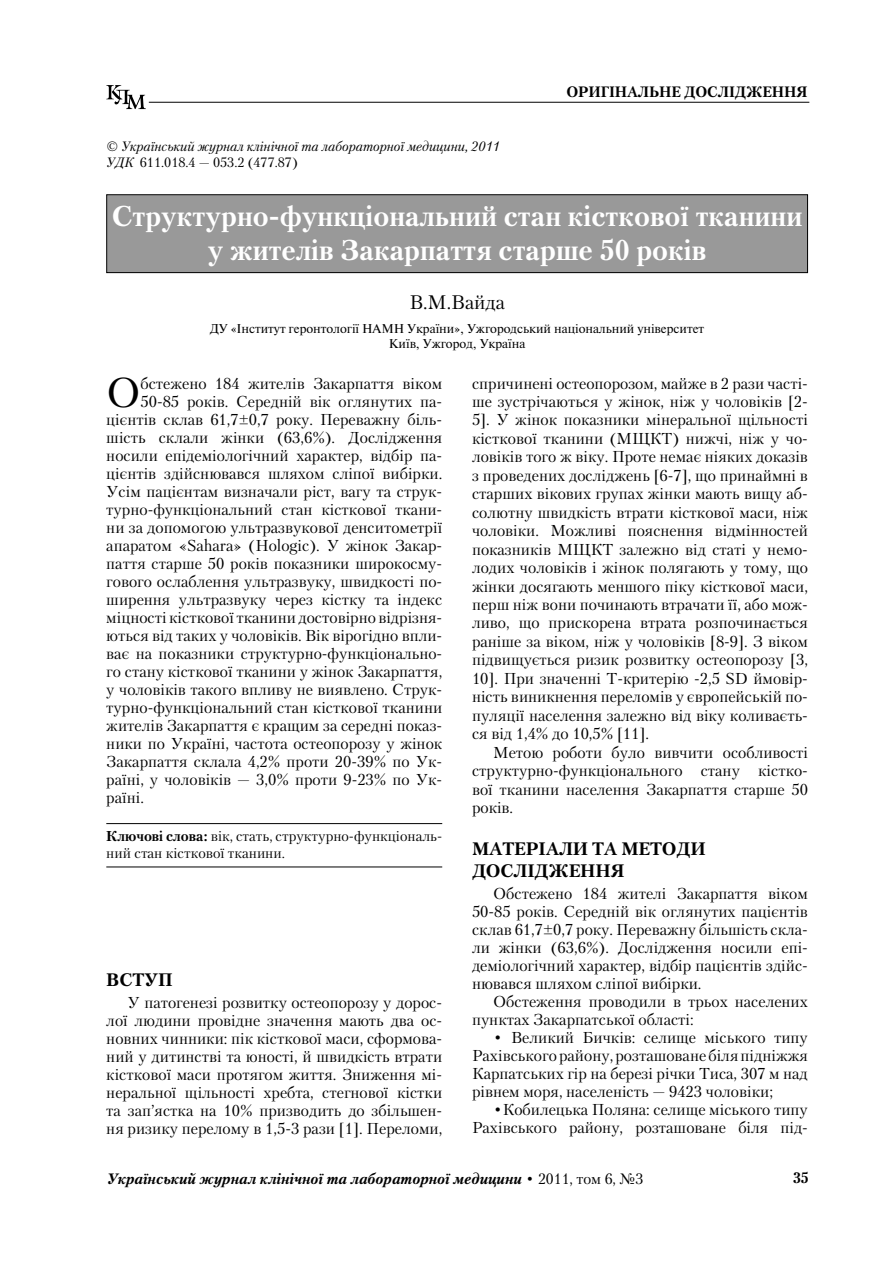
<style>
.page{position:relative;width:893px;height:1263px;background:#fff}
.page>*{position:absolute;margin:0;border:0;box-sizing:border-box;transform-origin:0 0}
.BUKVITSA{font:41.4px "Petersburg C";color:#000}
.ZAGOLOVOK{font:700 28.5px/33.8px "Petersburg C";color:#fff;text-align:center}
.AVTORI{font:19.5px "Petersburg C";color:#000}
.PODZAGOLOV{font:700 18px "Petersburg C";color:#000}
.TXT{font:15.75px/18.5px "Petersburg C";color:#000;text-align:justify}
.BUKVITSA-2{font:15.75px "Petersburg C";color:#000}
.PODZAGOLOV_tab{font:italic 700 15px "Petersburg C";color:#000}
.t1{font:700 15px "Petersburg C";color:#000}
._02_KLUCH{font:14.25px/17.1px "Petersburg C";color:#000}
.UDK_2{font:italic 13.5px "Petersburg C";color:#000}
.UDK_2-2{font:13.5px "Petersburg C";color:#000}
.GOROD{font:12.75px/15.3px "Newton C";color:#000;text-align:center}
.s1{font-style:italic}
.s2{font-weight:700}
.s3{font-weight:400;font-style:normal}
</style>
<div class="page">
<svg style="left:106px;top:85px;width:40px;height:24px"></svg>
<hr style="left:149px;top:102px;width:660px;height:1px;background:#000">
<div style="left:107px;top:195px;width:700px;height:78px;background:#999"></div>
<div style="left:106px;top:194px;width:702px;height:79px;border:1px solid #000"></div>
<hr style="left:106px;top:823px;width:336px;height:1px;background:#000">
<hr style="left:106px;top:866px;width:336px;height:1px;background:#000">
<p class="t1" style="left:566px;top:83px;width:243px">ОРИГIНАЛЬНЕ ДОСЛIДЖЕННЯ</p>
<p class="UDK_2" style="left:106px;top:138px;width:395px">© Український журнал клiнiчної та лабораторної медицини, 2011</p>
<p class="UDK_2-2" style="left:106px;top:154px;width:193px"><span class="s1">УДК</span> 611.018.4 — 053.2 (477.87)</p>
<p class="ZAGOLOVOK" style="left:112px;top:199px;width:692px">Структурно-функцiональний стан кiсткової тканини у жителiв Закарпаття старше 50 рокiв</p>
<p class="AVTORI" style="left:409px;top:290px;width:97px">В.М.Вайда</p>
<p class="GOROD" style="left:210px;top:321px;width:496px">ДУ «Iнститут геронтологiї НАМН України», Ужгородський нацiональний унiверситет<br>Київ, Ужгород, Україна</p>
<p class="BUKVITSA" style="left:106px;top:367px;width:36px">О</p>
<p class="BUKVITSA-2" style="left:140px;top:374px;width:303px">бстежено 184 жителiв Закарпаття вiком</p>
<p class="TXT" style="left:472px;top:374px;width:337px">спричиненi остеопорозом, майже в 2 рази частi&shy;ше зустрiчаються у жiнок, нiж у чоловiкiв [2- 5]. У жiнок показники мiнеральної щiльностi кiсткової тканини (МЩКТ) нижчi, нiж у чо&shy;ловiкiв того ж вiку. Проте немає нiяких доказiв з проведених дослiджень [6-7], що принаймнi в старших вiкових групах жiнки мають вищу аб&shy;солютну швидкiсть втрати кiсткової маси, нiж чоловiки. Можливi пояснення вiдмiнностей показникiв МЩКТ залежно вiд статi у немо&shy;лодих чоловiкiв i жiнок полягають у тому, що жiнки досягають меншого пiку кiсткової маси, перш нiж вони починають втрачати її, або мож&shy;ливо, що прискорена втрата розпочинається ранiше за вiком, нiж у чоловiкiв [8-9]. З вiком пiдвищується ризик розвитку остеопорозу [3, 10]. При значеннi Т-критерiю -2,5 SD ймовiр&shy;нiсть виникнення переломiв у європейськiй по&shy;пуляцiї населення залежно вiд вiку коливаєть&shy;ся вiд 1,4% до 10,5% [11].</p>
<p class="TXT" style="left:472px;top:743px;width:337px;text-indent:21px">Метою роботи було вивчити особливостi структурно-функцiонального стану кiстко&shy;вої тканини населення Закарпаття старше 50 рокiв.</p>
<p class="PODZAGOLOV" style="left:472px;top:839px;width:56px">Матерiали</p>
<p class="PODZAGOLOV" style="left:592px;top:839px;width:85px">та методи</p>
<p class="PODZAGOLOV" style="left:472px;top:860px;width:15px">дослiдження</p>
<p class="TXT" style="left:472px;top:884px;width:337px;line-height:18px;text-indent:21px">Обстежено 184 жителi Закарпаття вiком 50-85 рокiв. Середнiй вiк оглянутих пацiєнтiв склав 61,7±0,7 року. Переважну бiльшiсть скла&shy;ли жiнки (63,6%). Дослiдження носили епi&shy;демiологiчний характер, вiдбiр пацiєнтiв здiйс&shy;нювався шляхом слiпої вибiрки.</p>
<p class="TXT" style="left:472px;top:992px;width:337px;line-height:18px;text-indent:21px">Обстеження проводили в трьох населених пунктах Закарпатської областi:</p>
<p class="TXT" style="left:472px;top:1028px;width:337px;line-height:18px;text-indent:21px">• Великий Бичкiв: селище мiського типу Рахiвського району, розташоване бiля пiднiжжя Карпатських гiр на березi рiчки Тиса, 307 м над рiвнем моря, населенiсть — 9423 чоловiки;</p>
<p class="TXT" style="left:472px;top:1100px;width:337px;line-height:18px;text-align:right">•Кобилецька Поляна: селище мiського типу<br>Рахiвського району, розташоване бiля пiд-</p>
<p class="BUKVITSA-2" style="left:140px;top:392px;width:303px">50-85 рокiв. Середнiй вiк оглянутих па-</p>
<p class="BUKVITSA-2" style="left:106px;top:410px;width:337px">цiєнтiв склав 61,7±0,7 року. Переважну бiль-</p>
<p class="BUKVITSA-2" style="left:106px;top:428px;width:337px">шiсть склали жiнки (63,6%). Дослiдження</p>
<p class="BUKVITSA-2" style="left:106px;top:446px;width:337px">носили епiдемiологiчний характер, вiдбiр па-</p>
<p class="BUKVITSA-2" style="left:106px;top:464px;width:337px">цiєнтiв здiйснювався шляхом слiпої вибiрки.</p>
<p class="BUKVITSA-2" style="left:106px;top:482px;width:337px">Усiм пацiєнтам визначали рiст, вагу та струк-</p>
<p class="BUKVITSA-2" style="left:106px;top:500px;width:337px">турно-функцiональний стан кiсткової ткани-</p>
<p class="BUKVITSA-2" style="left:106px;top:518px;width:337px">ни за допомогою ультразвукової денситометрiї</p>
<p class="BUKVITSA-2" style="left:106px;top:536px;width:337px">апаратом «Sahara» (Hologic). У жiнок Закар-</p>
<p class="BUKVITSA-2" style="left:106px;top:554px;width:337px">паття старше 50 рокiв показники широкосму-</p>
<p class="BUKVITSA-2" style="left:106px;top:572px;width:337px">гового ослаблення ультразвуку, швидкостi по-</p>
<p class="BUKVITSA-2" style="left:106px;top:590px;width:337px">ширення ультразвуку через кiстку та iндекс</p>
<p class="BUKVITSA-2" style="left:106px;top:608px;width:337px">мiцностi кiсткової тканини достовiрно вiдрiзня-</p>
<p class="BUKVITSA-2" style="left:106px;top:626px;width:337px">ються вiд таких у чоловiкiв. Вiк вiрогiдно впли-</p>
<p class="BUKVITSA-2" style="left:106px;top:644px;width:337px">ває на показники структурно-функцiонально-</p>
<p class="BUKVITSA-2" style="left:106px;top:662px;width:337px">го стану кiсткової тканини у жiнок Закарпаття,</p>
<p class="BUKVITSA-2" style="left:106px;top:680px;width:337px">у чоловiкiв такого впливу не виявлено. Струк-</p>
<p class="BUKVITSA-2" style="left:106px;top:698px;width:337px">турно-функцiональний стан кiсткової тканини</p>
<p class="BUKVITSA-2" style="left:106px;top:716px;width:337px">жителiв Закарпаття є кращим за середнi показ-</p>
<p class="BUKVITSA-2" style="left:106px;top:734px;width:337px">ники по Українi, частота остеопорозу у жiнок</p>
<p class="BUKVITSA-2" style="left:106px;top:752px;width:337px">Закарпаття склала 4,2% проти 20-39% по Ук-</p>
<p class="BUKVITSA-2" style="left:106px;top:770px;width:337px">раїнi, у чоловiкiв — 3,0% проти 9-23% по Ук-</p>
<p class="BUKVITSA-2" style="left:106px;top:788px;width:39px">раїнi.</p>
<p class="_02_KLUCH" style="left:106px;top:827px;width:337px"><span class="s2">Ключовi слова:</span> вiк, стать, структурно-функцiональ&shy;ний стан кiсткової тканини.</p>
<p class="PODZAGOLOV" style="left:106px;top:969px;width:68px">Вступ</p>
<p class="TXT" style="left:106px;top:993px;width:337px;line-height:18px;text-indent:21px">У патогенезi розвитку остеопорозу у дорос&shy;лої людини провiдне значення мають два ос&shy;новних чинники: пiк кiсткової маси, сформова&shy;ний у дитинствi та юностi, й швидкiсть втрати кiсткової маси протягом життя. Зниження мi&shy;неральної щiльностi хребта, стегнової кiстки та зап’ястка на 10% призводить до збiльшен&shy;ня ризику перелому в 1,5-3 рази [1]<span class="s1">.</span> Переломи,</p>
<p class="PODZAGOLOV_tab" style="left:106px;top:1170px;width:538px">Український журнал клiнiчної та лабораторної медицини <span class="s3">• 2011, том 6, №3</span></p>
<p class="t1" style="left:793px;top:1169px;width:17px">35</p>
</div>
